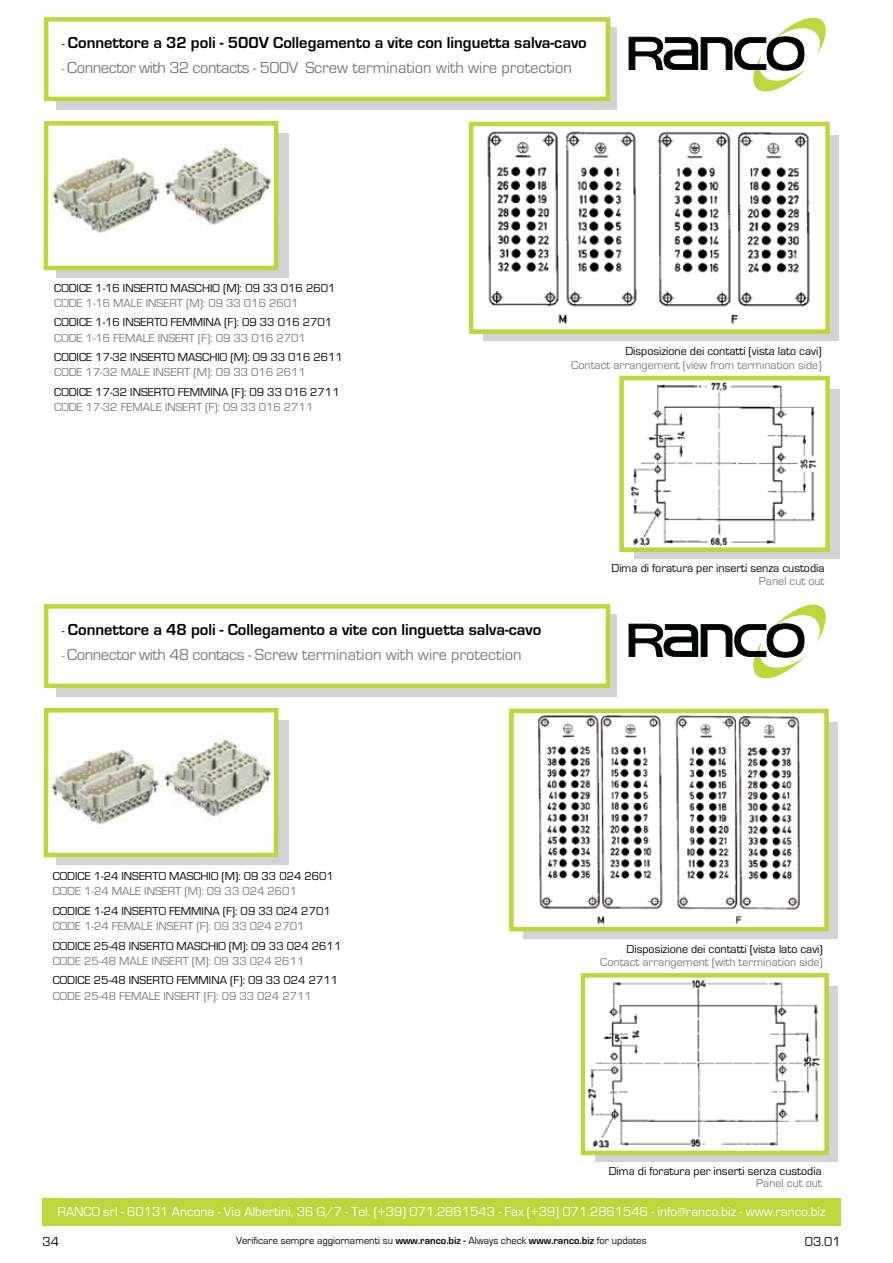
<style>
.page{position:relative;width:893px;height:1263px;background:#fff}
.page>*{position:absolute;margin:0;border:0;box-sizing:border-box;transform-origin:0 0}
.t1{font:16.5px "Eurostile";color:#777a7e}
.t2{font:700 16.5px "Eurostile";color:#010202}
.t3{font:13.5px "Eurostile";color:#fff}
.t4{font:13.5px "Eurostile";color:#040809}
.t5{font:12px "Eurostile";color:#010202}
.t6{font:12px "Eurostile";color:#787b80}
.t7{font:10.5px "Eurostile";color:#040809}
.s1{font-weight:400;font-size:13.5px}
.s2{font-size:13.5px}
.s3{font-weight:700}
</style>
<div class="page">
<div style="left:43px;top:1198px;width:798px;height:28px;background:#bdd63b"></div>
<div style="left:483px;top:135px;width:356px;height:206px;background:#d2d3d4"></div>
<div style="left:471px;top:124px;width:356px;height:208px;background:#fff"></div>
<div style="left:469px;top:122px;width:361px;height:212px;border:5px solid #bdd63b"></div>
<div style="left:634px;top:389px;width:205px;height:170px;background:#d2d3d4"></div>
<div style="left:621px;top:378px;width:206px;height:172px;background:#fff"></div>
<div style="left:619px;top:376px;width:211px;height:176px;border:5px solid #bdd63b"></div>
<div style="left:56px;top:133px;width:232px;height:145px;background:#d2d3d4"></div>
<div style="left:46px;top:123px;width:230px;height:145px;background:#fff"></div>
<div style="left:44px;top:121px;width:234px;height:149px;border:5px solid #bdd63b"></div>
<div style="left:57px;top:27px;width:560px;height:82px;background:#d2d3d4"></div>
<div style="left:46px;top:19px;width:562px;height:80px;background:#fff"></div>
<div style="left:44px;top:17px;width:566px;height:84px;border:5px solid #bdd63b"></div>
<svg style="left:629px;top:17px;width:197px;height:75px"></svg>
<div style="left:772px;top:42px;width:26px;height:24px;border:1px solid #040809;border-radius:50%"></div>
<div style="left:767px;top:37px;width:37px;height:33px;border:1px solid #040809;border-radius:50%"></div>
<svg style="left:595px;top:987px;width:243px;height:175px;fill:#d2d3d4"></svg>
<div style="left:581px;top:973px;width:248px;height:182px;border:5px solid #bdd63b"></div>
<img style="left:51px;top:144px;width:221px;height:89px">
<img style="left:487px;top:131px;width:323px;height:193px">
<div style="left:524px;top:722px;width:314px;height:216px;background:#d2d3d4"></div>
<div style="left:511px;top:711px;width:315px;height:218px;background:#fff"></div>
<div style="left:509px;top:709px;width:320px;height:222px;border:5px solid #bdd63b"></div>
<div style="left:56px;top:720px;width:232px;height:145px;background:#d2d3d4"></div>
<div style="left:46px;top:710px;width:230px;height:145px;background:#fff"></div>
<div style="left:44px;top:708px;width:234px;height:149px;border:5px solid #bdd63b"></div>
<div style="left:57px;top:614px;width:560px;height:82px;background:#d2d3d4"></div>
<div style="left:46px;top:606px;width:562px;height:80px;background:#fff"></div>
<div style="left:44px;top:604px;width:566px;height:84px;border:5px solid #bdd63b"></div>
<svg style="left:629px;top:604px;width:197px;height:75px"></svg>
<div style="left:772px;top:629px;width:26px;height:24px;border:1px solid #040809;border-radius:50%"></div>
<div style="left:767px;top:624px;width:37px;height:33px;border:1px solid #040809;border-radius:50%"></div>
<img style="left:50px;top:735px;width:222px;height:90px">
<img style="left:630px;top:381px;width:189px;height:165px">
<img style="left:585px;top:979px;width:237px;height:168px">
<img style="left:538px;top:715px;width:262px;height:209px">
<h1 class="t2" style="left:62px;top:32px;width:527px"><span class="s1">-</span> Connettore a 32 poli - 500V Collegamento a vite con linguetta salva-cavo</h1>
<h1 class="t1" style="left:62px;top:61px;width:512px"><span class="s2">-</span> Connector with 32 contacts - 500V Screw termination with wire protection</h1>
<p class="t5" style="left:54px;top:283px;width:283px">CODICE 1-16 INSERTO MASCHIO (M): 09 33 016 2601</p>
<p class="t6" style="left:54px;top:298px;width:246px">CODE 1-16 MALE INSERT (M): 09 33 016 2601</p>
<p class="t5" style="left:54px;top:317px;width:280px">CODICE 1-16 INSERTO FEMMINA (F): 09 33 016 2701</p>
<p class="t6" style="left:54px;top:333px;width:253px">CODE 1-16 FEMALE INSERT (F): 09 33 016 2701</p>
<p class="t5" style="left:54px;top:352px;width:290px">CODICE 17-32 INSERTO MASCHIO (M): 09 33 016 2611</p>
<p class="t6" style="left:54px;top:367px;width:253px">CODE 17-32 MALE INSERT (M): 09 33 016 2611</p>
<p class="t5" style="left:54px;top:387px;width:287px">CODICE 17-32 INSERTO FEMMINA (F): 09 33 016 2711</p>
<p class="t6" style="left:54px;top:402px;width:261px">CODE 17-32 FEMALE INSERT (F): 09 33 016 2711</p>
<p class="t5" style="left:625px;top:346px;width:198px">Disposizione dei contatti (vista lato cavi)</p>
<p class="t6" style="left:571px;top:360px;width:252px">Contact arrangement (view from termination side)</p>
<h1 class="t2" style="left:62px;top:619px;width:481px"><span class="s1">-</span> Connettore a 48 poli - Collegamento a vite con linguetta salva-cavo</h1>
<h1 class="t1" style="left:62px;top:648px;width:461px"><span class="s2">-</span> Connector with 48 contacs - Screw termination with wire protection</h1>
<p class="t5" style="left:611px;top:563px;width:215px">Dima di foratura per inserti senza custodia</p>
<p class="t6" style="left:759px;top:576px;width:67px">Panel cut out</p>
<p class="t5" style="left:53px;top:871px;width:283px">CODICE 1-24 INSERTO MASCHIO (M): 09 33 024 2601</p>
<p class="t6" style="left:53px;top:886px;width:246px">CODE 1-24 MALE INSERT (M): 09 33 024 2601</p>
<p class="t5" style="left:53px;top:906px;width:280px">CODICE 1-24 INSERTO FEMMINA (F): 09 33 024 2701</p>
<p class="t6" style="left:53px;top:921px;width:253px">CODE 1-24 FEMALE INSERT (F): 09 33 024 2701</p>
<p class="t5" style="left:53px;top:941px;width:290px">CODICE 25-48 INSERTO MASCHIO (M): 09 33 024 2611</p>
<p class="t6" style="left:53px;top:956px;width:253px">CODE 25-48 MALE INSERT (M): 09 33 024 2611</p>
<p class="t5" style="left:53px;top:975px;width:287px">CODICE 25-48 INSERTO FEMMINA (F): 09 33 024 2711</p>
<p class="t6" style="left:53px;top:991px;width:261px">CODE 25-48 FEMALE INSERT (F): 09 33 024 2711</p>
<p class="t5" style="left:627px;top:944px;width:198px">Disposizione dei contatti (vista lato cavi)</p>
<p class="t6" style="left:600px;top:957px;width:224px">Contact arrangement (with termination side)</p>
<p class="t5" style="left:609px;top:1166px;width:215px">Dima di foratura per inserti senza custodia</p>
<p class="t6" style="left:756px;top:1178px;width:67px">Panel cut out</p>
<p class="t3" style="left:58px;top:1205px;width:769px">RANCO srl - 60131 Ancona - Via Albertini, 36 G/7 - Tel. (+39) 071.2861543 - Fax (+39) 071.2861546 - info@ranco.biz - www.ranco.biz</p>
<p class="t7" style="left:236px;top:1236px;width:412px">Verificare sempre aggiornamenti su <span class="s3">www.ranco.biz -</span> Always check <span class="s3">www.ranco.biz</span> for updates</p>
<p class="t4" style="left:43px;top:1235px;width:18px">34</p>
<p class="t4" style="left:805px;top:1235px;width:37px">03.01</p>
</div>
